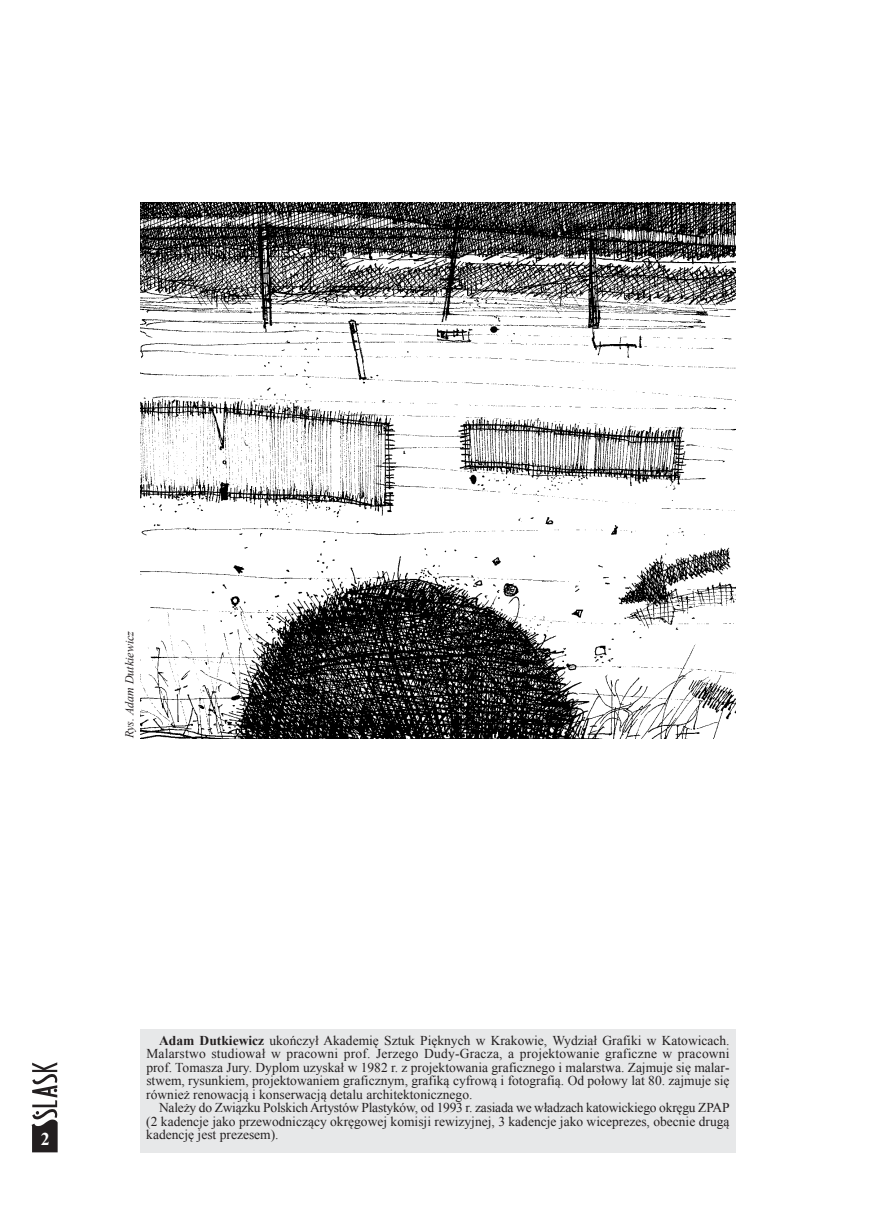
<style>
.page{position:relative;width:872px;height:1212px;background:#fff}
.page>*{position:absolute;margin:0;border:0;box-sizing:border-box;transform-origin:0 0}
.t1{font:700 18px "Times New Roman";color:#fff}
.t2{font:13.5px/13.5px "Times New Roman";color:#231f20;text-align:justify}
.t3{font:italic 12px "Times New Roman";color:#231f20}
.s1{font-weight:700}
</style>
<div class="page">
<svg style="left:32px;top:1062px;width:26px;height:90px"></svg>
<div style="left:140px;top:1029px;width:595px;height:123px;background:#e7e8e9"></div>
<img style="left:140px;top:203px;width:595px;height:535px">
<p class="t3" style="left:123px;top:738px;width:109px;rotate:-90deg">Rys. Adam Dutkiewicz</p>
<h1 class="t1" style="left:41px;top:1129px;width:10px">2</h1>
<p class="t2" style="left:146px;top:1033px;width:585px;text-indent:13px"><span class="s1">Adam Dutkiewicz</span> uko!czy" Akademi# Sztuk Pi#knych w Krakowie, Wydzia" Grafiki w Katowicach.<br>Malarstwo studiowa" w pracowni prof. Jerzego Dudy-Gracza, a projektowanie graficzne w pracowni prof. Tomasza Jury. Dyplom uzyska" w 1982 r. z projektowania graficznego i malarstwa. Zajmuje si# malar&shy;stwem, rysunkiem, projektowaniem graficznym, grafik$ cyfrow$ i fotografi$. Od po"owy lat 80. zajmuje si# równie% renowacj$ i konserwacj$ detalu architektonicznego.</p>
<p class="t2" style="left:146px;top:1101px;width:585px;text-indent:13px">Nale%y do Zwi$zku PolskichArtystów Plastyków, od 1993 r. zasiada we w"adzach katowickiego okr#gu ZPAP (2 kadencje jako przewodnicz$cy okr#gowej komisji rewizyjnej, 3 kadencje jako wiceprezes, obecnie drug$ kadencj# jest prezesem).</p>
</div>
